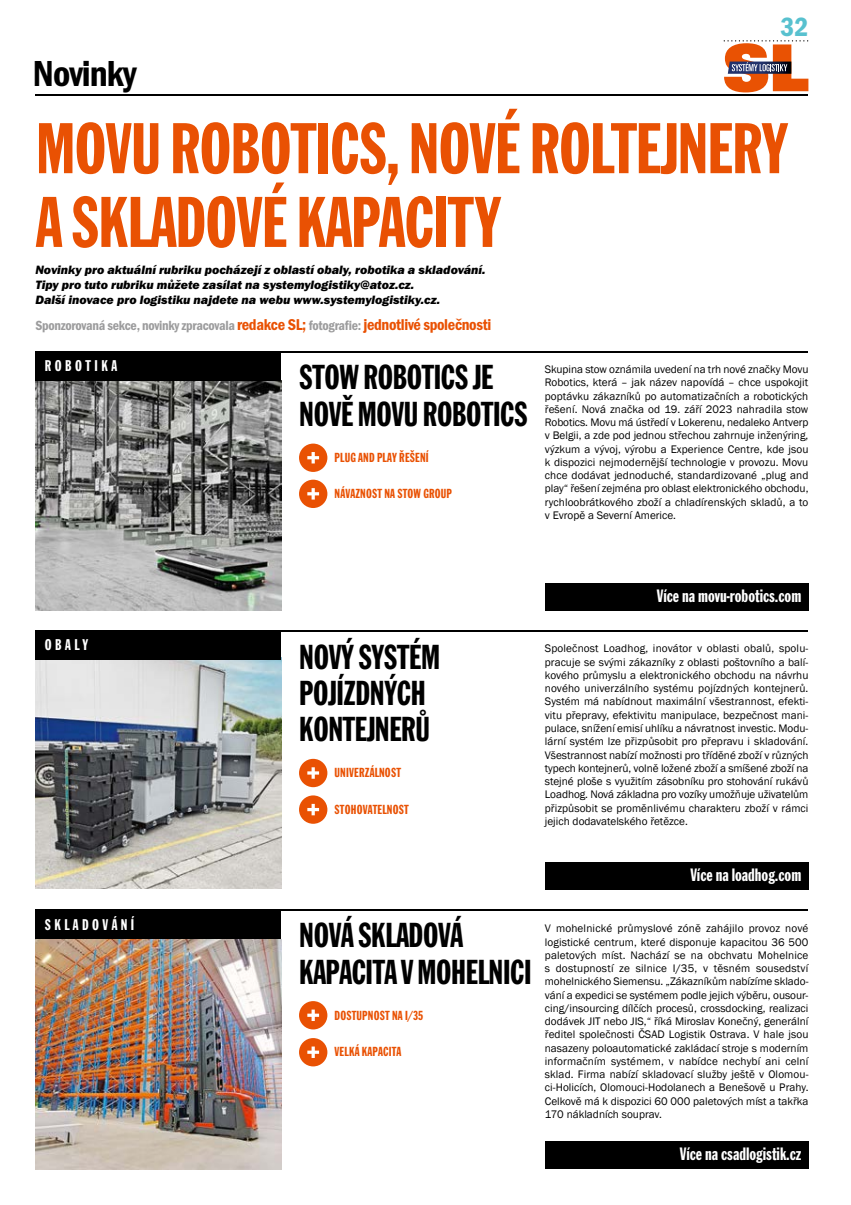
<style>
.page{position:relative;width:851px;height:1205px;background:#fff}
.page>*{position:absolute;margin:0;border:0;box-sizing:border-box;transform-origin:0 0}
.t1{font:75px/73.8px "Franklin Gothic TOT Extr Cond";letter-spacing:-.01em;color:#e95103}
.t2{font:37.5px "Franklin Got Itc TOT Dem Con";letter-spacing:-.025em;color:#000}
.t3{font:36.25px/36.2px "Franklin Gothic TOT Extr Cond";letter-spacing:-.01em;color:#000}
.t4{font:27.38px "Franklin Got Itc TOT Dem Con";color:#58c1cf}
.t5{font:18.75px "Franklin Gothic TOT Extr Cond";color:#fff}
.t6{font:16.25px "Franklin Gothic TOT Extr Cond";letter-spacing:.215em;color:#fff}
.t7{font:13.75px "Franklin Gothic TOT Extr Cond";letter-spacing:.015em;color:#e95103}
.t8{font:13.75px "Franklin Got Itc TOT Dem Con";letter-spacing:-.02em;color:#9c9c9d}
.t9{font:12.5px/15px "Franklin Got Itc TOT Hea Ita";color:#000}
.t10{font:11.25px/13.2px "Franklin Gothic";color:#000;text-align:justify}
.s1{font-size:16.25px;color:#e95103}
</style>
<div class="page">
<hr style="left:35px;top:94px;width:773px;height:1px;background:#000">
<svg style="left:723px;top:40px;width:85px;height:52px"></svg>
<img style="left:35px;top:660px;width:246px;height:228px">
<div style="left:35px;top:630px;width:246px;height:30px;background:#000"></div>
<hr style="left:35px;top:630px;width:772px;height:1px;background:#000">
<div style="left:544px;top:862px;width:264px;height:27px;background:#000"></div>
<svg style="left:299px;top:759px;width:28px;height:28px"></svg>
<svg style="left:299px;top:795px;width:28px;height:29px"></svg>
<img style="left:35px;top:380px;width:246px;height:231px">
<div style="left:35px;top:351px;width:246px;height:29px;background:#000"></div>
<hr style="left:35px;top:351px;width:772px;height:1px;background:#000">
<div style="left:544px;top:583px;width:264px;height:28px;background:#000"></div>
<svg style="left:299px;top:443px;width:28px;height:29px"></svg>
<svg style="left:299px;top:480px;width:28px;height:28px"></svg>
<img style="left:35px;top:939px;width:246px;height:230px">
<svg style="left:299px;top:1001px;width:28px;height:28px"></svg>
<svg style="left:299px;top:1038px;width:28px;height:28px"></svg>
<div style="left:35px;top:910px;width:246px;height:29px;background:#000"></div>
<hr style="left:35px;top:909px;width:772px;height:2px;background:#000">
<div style="left:544px;top:1141px;width:264px;height:28px;background:#000"></div>
<h2 class="t2" style="left:33px;top:53px;width:105px">Novinky</h2>
<h3 class="t4" style="left:780px;top:11px;width:29px">32</h3>
<h1 class="t1" style="left:36px;top:113px;width:753px">MOVU ROBOTICS, NOVÉ ROLTEJNERY<br>A SKLADOVÉ KAPACITY</h1>
<p class="t9" style="left:35px;top:262px;width:451px">Novinky pro aktuální rubriku pocházejí z oblastí obaly, robotika a skladování.<br>Tipy pro tuto rubriku můžete zasílat na systemylogistiky@atoz.cz.<br>Další inovace pro logistiku najdete na webu www.systemylogistiky.cz.</p>
<p class="t8" style="left:35px;top:317px;width:457px">Sponzorovaná sekce, novinky zpracovala <span class="s1">redakce SL;</span> fotografie: <span class="s1">jednotlivé společnosti</span></p>
<h3 class="t6" style="left:45px;top:357px;width:74px">ROBOTIKA</h3>
<p class="t10" style="left:544px;top:363px;width:265px">Skupina stow oznámila uvedení na trh nové značky Movu Robotics, která – jak název napovídá – chce uspokojit poptávku zákazníků po automatizačních a robotických řešení. Nová značka od 19. září 2023 nahradila stow Robotics. Movu má ústředí v Lokerenu, nedaleko Antverp v Belgii, a zde pod jednou střechou zahrnuje inženýring, výzkum a vývoj, výrobu a Experience Centre, kde jsou k dispozici nejmodernější technologie v provozu. Movu chce dodávat jednoduché, standardizované „plug and play“ řešení zejména pro oblast elektronického obchodu, rychloobrátkového zboží a chladírenských skladů, a to v Evropě a Severní Americe.</p>
<h3 class="t3" style="left:299px;top:360px;width:230px">STOW ROBOTICS JE<br>NOVĚ MOVU ROBOTICS</h3>
<p class="t7" style="left:334px;top:450px;width:96px">PLUG AND PLAY ŘEŠENÍ</p>
<p class="t7" style="left:334px;top:486px;width:119px">NÁVAZNOST NA STOW GROUP</p>
<h3 class="t5" style="left:656px;top:586px;width:146px">Více na movu-robotics.com</h3>
<h3 class="t3" style="left:299px;top:639px;width:142px">NOVÝ SYSTÉM<br>POJÍZDNÝCH<br>KONTEJNERŮ</h3>
<p class="t7" style="left:334px;top:765px;width:68px">UNIVERZÁLNOST</p>
<p class="t7" style="left:334px;top:802px;width:76px">STOHOVATELNOST</p>
<h3 class="t6" style="left:45px;top:636px;width:45px">OBALY</h3>
<p class="t10" style="left:544px;top:642px;width:265px">Společnost Loadhog, inovátor v oblasti obalů, spolu&shy;pracuje se svými zákazníky z oblasti poštovního a balí&shy;kového průmyslu a elektronického obchodu na návrhu nového univerzálního systému pojízdných kontejnerů.<br>Systém má nabídnout maximální všestrannost, efekti&shy;vitu přepravy, efektivitu manipulace, bezpečnost mani&shy;pulace, snížení emisí uhlíku a návratnost investic. Modu&shy;lární systém lze přizpůsobit pro přepravu i skladování.<br>Všestrannost nabízí možnosti pro tříděné zboží v různých typech kontejnerů, volně ložené zboží a smíšené zboží na stejné ploše s využitím zásobníku pro stohování rukávů Loadhog. Nová základna pro vozíky umožňuje uživatelům přizpůsobit se proměnlivému charakteru zboží v rámci jejich dodavatelského řetězce.</p>
<h3 class="t6" style="left:45px;top:915px;width:91px">SKLADOVÁNÍ</h3>
<h3 class="t3" style="left:299px;top:918px;width:234px">NOVÁ SKLADOVÁ<br>KAPACITA V MOHELNICI</h3>
<p class="t7" style="left:334px;top:1008px;width:90px">DOSTUPNOST NA I/35</p>
<p class="t7" style="left:334px;top:1044px;width:68px">VELKÁ KAPACITA</p>
<h3 class="t5" style="left:690px;top:864px;width:112px">Více na loadhog.com</h3>
<p class="t10" style="left:544px;top:922px;width:265px">V mohelnické průmyslové zóně zahájilo provoz nové logistické centrum, které disponuje kapacitou 36 500 paletových míst. Nachází se na obchvatu Mohelnice s dostupností ze silnice I/35, v těsném sousedství mohelnického Siemensu. „Zákazníkům nabízíme sklado&shy;vání a expedici se systémem podle jejich výběru, ousour&shy;cing/insourcing dílčích procesů, crossdocking, realizaci dodávek JIT nebo JIS,“ říká Miroslav Konečný, generální ředitel společnosti ČSAD Logistik Ostrava. V hale jsou nasazeny poloautomatické zakládací stroje s moderním informačním systémem, v nabídce nechybí ani celní sklad. Firma nabízí skladovací služby ještě v Olomou&shy;ci-Holicích, Olomouci-Hodolanech a Benešově u Prahy.<br>Celkově má k dispozici 60 000 paletových míst a takřka 170 nákladních souprav.</p>
<h3 class="t5" style="left:679px;top:1144px;width:123px">Více na csadlogistik.cz</h3>
</div>
